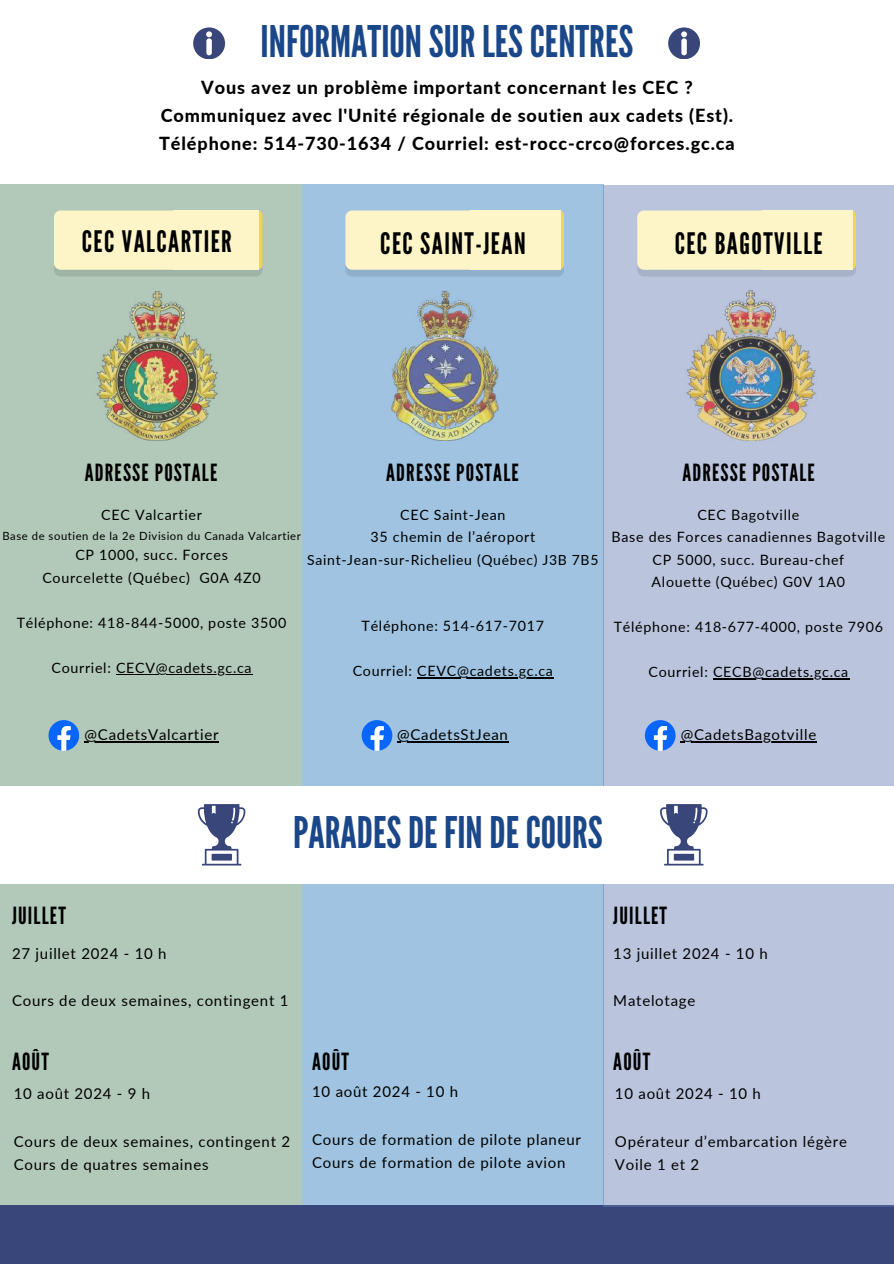
<style>
.page{position:relative;width:894px;height:1264px;background:#fff}
.page>*{position:absolute;margin:0;border:0;box-sizing:border-box;transform-origin:0 0}
.t1{font:43.5px "League Gothic";color:#1a4789}
.t2{font:29.55px "League Gothic";letter-spacing:.05em;color:#000}
.t3{font:23.7px "League Gothic";letter-spacing:.05em;color:#000}
.t4{font:800 18px/28.2px "Lato";letter-spacing:.05em;color:#000;text-align:center}
.t5{font:15px/23.7px "Lato";letter-spacing:.05em;color:#000}
.t6{font:14.25px/22.5px "Lato";letter-spacing:.05em;color:#000;text-align:center}
.t7{font:13.95px "Lato";letter-spacing:.05em;color:#000}
.t8{font:11.25px "Lato";letter-spacing:.05em;color:#000}
</style>
<div class="page">
<div style="left:0;top:185px;width:302px;height:1020px;background:#b2c8b9"></div>
<div style="left:302px;top:185px;width:301px;height:1019px;background:#9fc3e0"></div>
<div style="left:54px;top:214px;width:208px;height:62px;background:#a0b4a6;border-radius:7px"></div>
<svg style="left:258px;top:210px;width:4px;height:59px"></svg>
<div style="left:54px;top:210px;width:132px;height:60px;background:#fdf5c8;border-radius:7px"></div>
<div style="left:173px;top:210px;width:85px;height:60px;background:#fdf5c8"></div>
<div style="left:345px;top:214px;width:219px;height:62px;background:#8fafca;border-radius:7px"></div>
<svg style="left:554px;top:210px;width:10px;height:59px"></svg>
<div style="left:345px;top:210px;width:138px;height:60px;background:#fdf5c8;border-radius:7px"></div>
<div style="left:470px;top:210px;width:90px;height:60px;background:#fdf5c8"></div>
<img style="left:96px;top:291px;width:122px;height:150px">
<img style="left:391px;top:291px;width:108px;height:150px">
<hr style="left:417px;top:677px;width:136px;height:1px;background:#000">
<svg style="left:193px;top:27px;width:32px;height:32px"></svg>
<svg style="left:668px;top:27px;width:31px;height:32px"></svg>
<div style="left:0;top:1205px;width:893px;height:58px;background:#384679"></div>
<div style="left:603px;top:185px;width:290px;height:1021px;background:#bac5dd"></div>
<div style="left:0;top:786px;width:893px;height:97px;background:#fff"></div>
<svg style="left:198px;top:804px;width:47px;height:61px"></svg>
<svg style="left:660px;top:804px;width:47px;height:61px"></svg>
<div style="left:637px;top:214px;width:218px;height:62px;background:#a7b1c7;border-radius:7px"></div>
<svg style="left:846px;top:210px;width:9px;height:59px"></svg>
<div style="left:637px;top:210px;width:138px;height:60px;background:#fdf5c8;border-radius:7px"></div>
<div style="left:761px;top:210px;width:90px;height:60px;background:#fdf5c8"></div>
<img style="left:686px;top:290px;width:130px;height:151px">
<svg style="left:48px;top:720px;width:31px;height:30px"></svg>
<hr style="left:116px;top:673px;width:136px;height:1px;background:#000">
<hr style="left:85px;top:741px;width:134px;height:1px;background:#000">
<hr style="left:397px;top:741px;width:111px;height:1px;background:#000">
<hr style="left:712px;top:678px;width:136px;height:1px;background:#000">
<hr style="left:680px;top:741px;width:136px;height:1px;background:#000">
<svg style="left:361px;top:720px;width:31px;height:30px"></svg>
<svg style="left:644px;top:720px;width:31px;height:30px"></svg>
<h1 class="t1" style="left:260px;top:16px;width:374px">INFORMATIONSURLESCENTRES</h1>
<p class="t4" style="left:159px;top:73px;width:577px">Vous avez un problème important concernant les CEC ?<br>Communiquez avec l'Unité régionale de soutien aux cadets (Est).<br>Téléphone: 514-730-1634 / Courriel: est-rocc-crco@forces.gc.ca</p>
<h2 class="t2" style="left:82px;top:224px;width:151px">CEC VALCARTIER</h2>
<h2 class="t2" style="left:380px;top:226px;width:147px">CEC SAINT-JEAN</h2>
<h2 class="t2" style="left:674px;top:226px;width:149px">CEC BAGOTVILLE</h2>
<h3 class="t3" style="left:85px;top:458px;width:134px">ADRESSE POSTALE</h3>
<h3 class="t3" style="left:386px;top:458px;width:134px">ADRESSE POSTALE</h3>
<p class="t6" style="left:370px;top:503px;width:166px">CEC Saint-Jean<br>35 chemin de l’aéroport</p>
<p class="t7" style="left:307px;top:551px;width:292px">Saint-Jean-sur-Richelieu (Québec) J3B 7B5</p>
<p class="t6" style="left:101px;top:503px;width:102px">CEC Valcartier</p>
<p class="t8" style="left:2px;top:528px;width:300px">Base de soutien de la 2e Division du Canada Valcartier</p>
<p class="t6" style="left:42px;top:543px;width:220px">CP 1000, succ. Forces<br>Courcelette (Québec) G0A 4Z0</p>
<p class="t6" style="left:17px;top:611px;width:271px">Téléphone: 418-844-5000, poste 3500</p>
<p class="t6" style="left:51px;top:656px;width:202px">Courriel: CECV@cadets.gc.ca</p>
<p class="t6" style="left:361px;top:614px;width:184px">Téléphone: 514-617-7017</p>
<p class="t6" style="left:352px;top:659px;width:202px">Courriel: CEVC@cadets.gc.ca</p>
<h3 class="t3" style="left:682px;top:458px;width:134px">ADRESSE POSTALE</h3>
<p class="t6" style="left:611px;top:503px;width:275px">CEC Bagotville<br>Base des Forces canadiennes Bagotville<br>CP 5000, succ. Bureau-chef<br>Alouette (Québec) G0V 1A0</p>
<p class="t6" style="left:613px;top:615px;width:271px">Téléphone: 418-677-4000, poste 7906</p>
<p class="t6" style="left:648px;top:660px;width:201px">Courriel: CECB@cadets.gc.ca</p>
<p class="t5" style="left:85px;top:722px;width:135px">@CadetsValcartier</p>
<p class="t5" style="left:397px;top:722px;width:112px">@CadetsStJean</p>
<p class="t5" style="left:680px;top:722px;width:137px">@CadetsBagotville</p>
<h1 class="t1" style="left:293px;top:807px;width:311px">PARADESDE FINDECOURS</h1>
<h3 class="t3" style="left:12px;top:901px;width:55px">JUILLET</h3>
<p class="t5" style="left:12px;top:941px;width:156px">27 juillet 2024 - 10 h</p>
<p class="t5" style="left:12px;top:988px;width:278px">Cours de deux semaines, contingent 1</p>
<h3 class="t3" style="left:12px;top:1047px;width:38px">AOÛT</h3>
<p class="t5" style="left:14px;top:1081px;width:138px">10 août 2024 - 9 h</p>
<p class="t5" style="left:14px;top:1129px;width:278px">Cours de deux semaines, contingent 2<br>Cours de quatres semaines</p>
<h3 class="t3" style="left:312px;top:1047px;width:38px">AOÛT</h3>
<p class="t5" style="left:312px;top:1079px;width:147px">10 août 2024 - 10 h</p>
<p class="t5" style="left:312px;top:1126px;width:270px">Cours de formation de pilote planeur<br>Cours de formation de pilote avion</p>
<h3 class="t3" style="left:613px;top:901px;width:55px">JUILLET</h3>
<p class="t5" style="left:613px;top:941px;width:156px">13 juillet 2024 - 10 h</p>
<p class="t5" style="left:613px;top:988px;width:83px">Matelotage</p>
<h3 class="t3" style="left:613px;top:1047px;width:38px">AOÛT</h3>
<p class="t5" style="left:614px;top:1081px;width:147px">10 août 2024 - 10 h</p>
<p class="t5" style="left:614px;top:1129px;width:233px">Opérateur d’embarcation légère<br>Voile 1 et 2</p>
</div>
